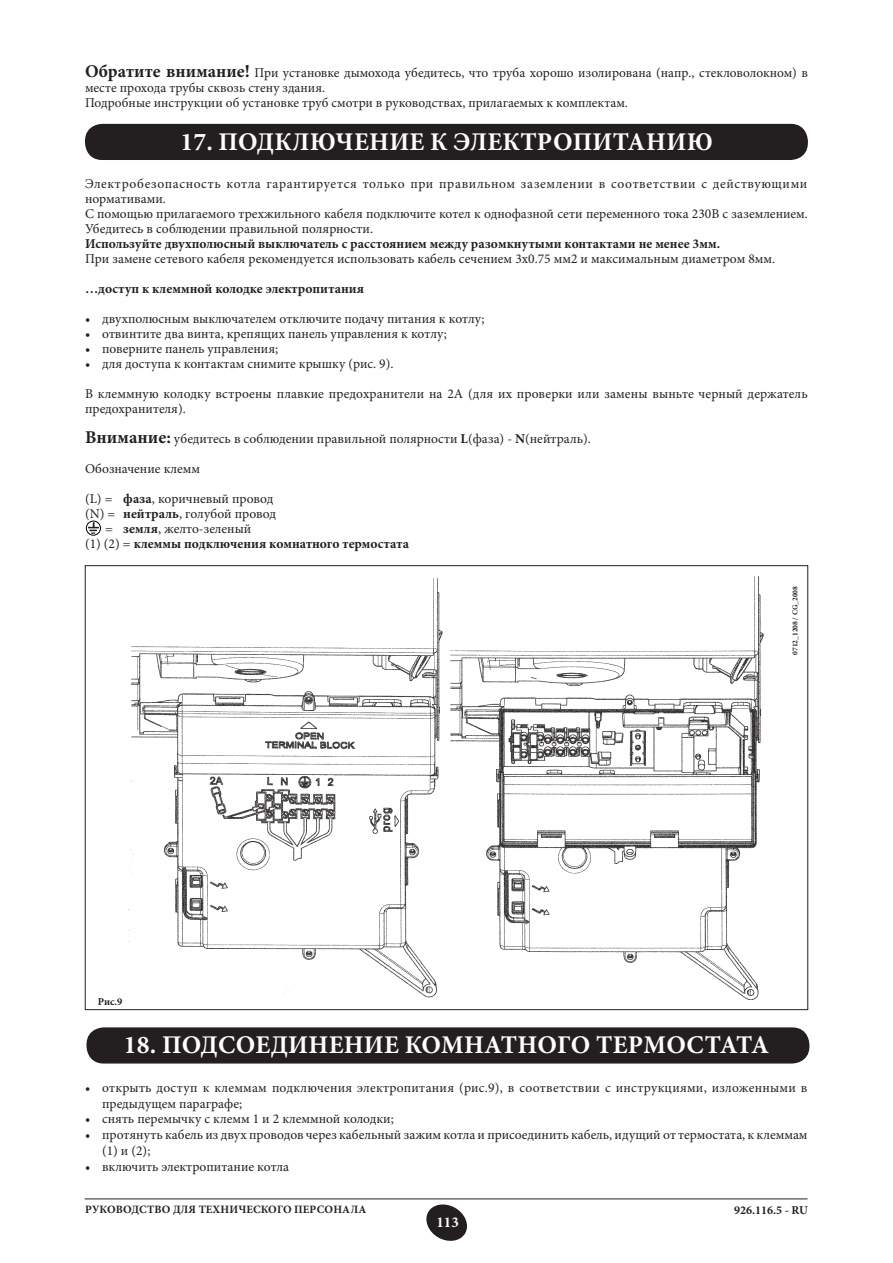
<style>
.page{position:relative;width:893px;height:1263px;background:#fff}
.page>*{position:absolute;margin:0;border:0;box-sizing:border-box;transform-origin:0 0}
.titolo{font:700 25.5px "Minion Pro";letter-spacing:.01em;color:#fff}
.t1{font:700 15px "Minion Pro";color:#fff}
.rientri{font:13.5px/15.8px "Minion Pro";letter-spacing:.005em;color:#231f20}
.testo{font:13.5px/15px "Minion Pro";color:#231f20}
.testo-2{font:700 13.5px "Minion Pro";color:#231f20}
.testo-3{font:13.5px/15px "Minion Pro";letter-spacing:.045em;color:#231f20}
.didascalia{font:13.5px "Minion Pro";color:#231f20}
.didascalia-2{font:700 13.5px "Minion Pro";color:#231f20}
.t2{font:700 12px "Minion Pro";color:#231f20}
.t3{font:700 11.25px "Minion Pro";letter-spacing:.01em;color:#231f20}
._07_bold{font:700 10.5px "Minion Pro";color:#231f20}
.codice{font:700 7.5px "Minion Pro";color:#231f20}
.s1{font-weight:700;font-size:18px}
.s2{font-weight:700}
.s3{font-weight:400}
</style>
<div class="page">
<svg style="left:426px;top:1204px;width:41px;height:37px"></svg>
<hr style="left:85px;top:1198px;width:723px;height:1px;background:#231f20">
<div style="left:86px;top:125px;width:721px;height:34px;background:#231f20;border-radius:16px"></div>
<div style="left:85px;top:124px;width:723px;height:36px;border:2px solid #231f20;border-radius:16px"></div>
<div style="left:87px;top:1028px;width:722px;height:35px;background:#231f20;border-radius:16px"></div>
<div style="left:87px;top:1027px;width:722px;height:36px;border:2px solid #231f20;border-radius:16px"></div>
<img style="left:129px;top:576px;width:635px;height:424px">
<svg style="left:88px;top:523px;width:11px;height:10px"></svg>
<div style="left:86px;top:521px;width:15px;height:15px;border:1px solid #000;border-radius:50%"></div>
<p class="testo" style="left:85px;top:65px;width:724px"><span class="s1">Обратите внимание!</span> При установке дымохода убедитесь, что труба хорошо изолирована (напр., стекловолокном) в месте прохода трубы сквозь стену здания.</p>
<p class="testo" style="left:85px;top:95px;width:544px">Подробные инструкции об установке труб смотри в руководствах, прилагаемых к комплектам.</p>
<p class="titolo" style="left:180px;top:123px;width:534px">17. ПОДКЛЮЧЕНИЕ К ЭЛЕКТРОПИТАНИЮ</p>
<p class="testo-3" style="left:85px;top:177px;width:724px">Электробезопасность котла гарантируется только при правильном заземлении в соответствии с действующими нормативами.</p>
<p class="testo" style="left:85px;top:207px;width:724px">С помощью прилагаемого трехжильного кабеля подключите котел к однофазной сети переменного тока 230В с заземлением.<br>Убедитесь в соблюдении правильной полярности.</p>
<p class="testo-2" style="left:85px;top:235px;width:637px">Используйте двухполюсный выключатель с расстоянием между разомкнутыми контактами не менее 3мм.</p>
<p class="testo" style="left:85px;top:252px;width:692px">При замене сетевого кабеля рекомендуется использовать кабель сечением 3x0.75 мм2 и максимальным диаметром 8мм.</p>
<p class="testo-2" style="left:85px;top:280px;width:281px">…доступ к клеммной колодке электропитания</p>
<p class="rientri" style="left:85px;top:311px;width:401px">• двухполюсным выключателем отключите подачу питания к котлу;</p>
<p class="rientri" style="left:85px;top:326px;width:363px">• отвинтите два винта, крепящих панель управления к котлу;</p>
<p class="rientri" style="left:85px;top:341px;width:195px">• поверните панель управления;</p>
<p class="rientri" style="left:85px;top:356px;width:310px">• для доступа к контактам снимите крышку (рис. 9).</p>
<p class="rientri" style="left:85px;top:387px;width:724px;line-height:15px">В клеммную колодку встроены плавкие предохранители на 2А (для их проверки или замены выньте черный держатель предохранителя).</p>
<p class="testo" style="left:85px;top:432px;width:507px"><span class="s1">Внимание:</span> убедитесь в соблюдении правильной полярности <span class="s2">L</span>(фаза) - <span class="s2">N</span>(нейтраль).</p>
<p class="testo" style="left:85px;top:462px;width:117px">Обозначение клемм</p>
<p class="didascalia" style="left:85px;top:490px;width:190px">(L) = <span class="s2">фаза</span>, коричневый провод</p>
<p class="didascalia" style="left:85px;top:505px;width:193px">(N) = <span class="s2">нейтраль</span>, голубой провод</p>
<p class="didascalia" style="left:105px;top:520px;width:148px">= <span class="s2">земля</span>, желто-зеленый</p>
<p class="didascalia-2" style="left:85px;top:535px;width:326px"><span class="s3">(1) (2) =</span> клеммы подключения комнатного термостата</p>
<p class="_07_bold" style="left:98px;top:995px;width:26px">Рис.9</p>
<p class="codice" style="left:790px;top:655px;width:70px;rotate:-90deg">0712_1208 / CG_2008</p>
<p class="titolo" style="left:124px;top:1027px;width:647px">18. ПОДСОЕДИНЕНИЕ КОМНАТНОГО ТЕРМОСТАТА</p>
<p class="rientri" style="left:102px;top:1080px;width:707px;text-indent:-17px">• открыть доступ к клеммам подключения электропитания (рис.9), в соответствии с инструкциями, изложенными в предыдущем параграфе;</p>
<p class="rientri" style="left:85px;top:1111px;width:310px">• снять перемычку с клемм 1 и 2 клеммной колодки;</p>
<p class="rientri" style="left:102px;top:1127px;width:707px;text-indent:-17px">• протянуть кабель из двух проводов через кабельный зажим котла и присоединить кабель, идущий от термостата, к клеммам (1) и (2);</p>
<p class="rientri" style="left:85px;top:1158px;width:206px">• включить электропитание котла</p>
<p class="t3" style="left:85px;top:1201px;width:283px">РУКОВОДСТВО ДЛЯ ТЕХНИЧЕСКОГО ПЕРСОНАЛА</p>
<p class="t2" style="left:734px;top:1201px;width:75px">926.116.5 - RU</p>
<p class="t1" style="left:436px;top:1211px;width:24px">113</p>
</div>
